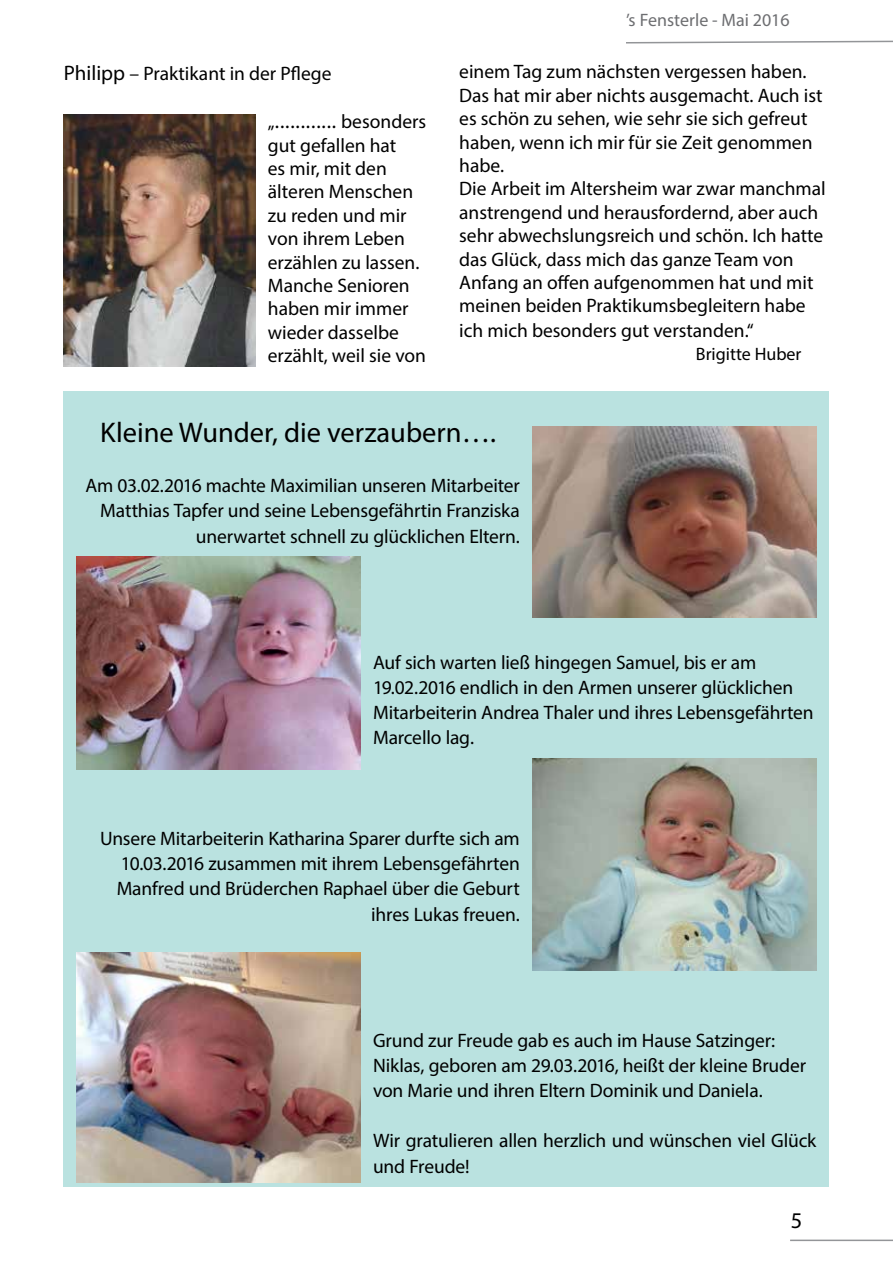
<style>
.page{position:relative;width:893px;height:1263px;background:#fff}
.page>*{position:absolute;margin:0;border:0;box-sizing:border-box;transform-origin:0 0}
.t1{font:28.5px "Myriad Pro";color:#000}
.t2{font:22.5px "Myriad Pro";color:#000}
.t3{font:21px "Myriad Pro";color:#000}
.t4{font:19.5px/23.5px "Myriad Pro";letter-spacing:-.005em;color:#000}
.t5{font:18px "Myriad Pro";color:#6d6e71}
.t6{font:18px "Myriad Pro";color:#000}
.s1{font-size:21px}
.s2{font-size:19.5px}
</style>
<div class="page">
<svg style="left:626px;top:40px;width:267px;height:4px"></svg>
<hr style="left:790px;top:1239px;width:103px;height:2px;background:#939598">
<img style="left:64px;top:114px;width:191px;height:252px">
<div style="left:64px;top:391px;width:765px;height:796px;background:#bae2e0"></div>
<img style="left:76px;top:557px;width:284px;height:212px">
<img style="left:533px;top:426px;width:284px;height:191px">
<img style="left:76px;top:952px;width:284px;height:231px">
<img style="left:533px;top:758px;width:284px;height:213px">
<p class="t4" style="left:64px;top:61px;width:269px"><span class="s1">Philipp</span> – Praktikant in der Pflege</p>
<p class="t3" style="left:268px;top:108px;width:160px"><span class="s2">„</span>............ <span class="s2">besonders</span></p>
<p class="t4" style="left:268px;top:133px;width:160px">gut gefallen hat<br>es mir, mit den älteren Menschen zu reden und mir von ihrem Leben erzählen zu lassen.<br>Manche Senioren haben mir immer wieder dasselbe erzählt, weil sie von</p>
<p class="t5" style="left:626px;top:9px;width:165px">’s Fensterle - Mai 2016</p>
<p class="t4" style="left:459px;top:60px;width:368px">einem Tag zum nächsten vergessen haben.<br>Das hat mir aber nichts ausgemacht. Auch ist es schön zu sehen, wie sehr sie sich gefreut haben, wenn ich mir für sie Zeit genommen habe.<br>Die Arbeit im Altersheim war zwar manchmal anstrengend und herausfordernd, aber auch sehr abwechslungsreich und schön. Ich hatte das Glück, dass mich das ganze Team von Anfang an offen aufgenommen hat und mit meinen beiden Praktikumsbegleitern habe ich mich besonders gut verstanden.“</p>
<p class="t6" style="left:696px;top:343px;width:107px">Brigitte Huber</p>
<h1 class="t1" style="left:100px;top:415px;width:397px">Kleine Wunder, die verzaubern….</h1>
<p class="t4" style="left:85px;top:473px;width:436px;line-height:25.2px;text-align:right">Am 03.02.2016 machte Maximilian unseren Mitarbeiter<br>Matthias Tapfer und seine Lebensgefährtin Franziska unerwartet schnell zu glücklichen Eltern.</p>
<p class="t4" style="left:373px;top:649px;width:442px;line-height:25.2px">Auf sich warten ließ hingegen Samuel, bis er am 19.02.2016 endlich in den Armen unserer glücklichen Mitarbeiterin Andrea Thaler und ihres Lebensgefährten Marcello lag.</p>
<p class="t4" style="left:100px;top:826px;width:421px;line-height:25.2px;text-align:right">Unsere Mitarbeiterin Katharina Sparer durfte sich am 10.03.2016 zusammen mit ihrem Lebensgefährten Manfred und Brüderchen Raphael über die Geburt ihres Lukas freuen.</p>
<p class="t4" style="left:373px;top:1027px;width:435px;line-height:25.2px">Grund zur Freude gab es auch im Hause Satzinger:<br>Niklas, geboren am 29.03.2016, heißt der kleine Bruder von Marie und ihren Eltern Dominik und Daniela.</p>
<p class="t4" style="left:373px;top:1128px;width:445px;line-height:25.2px">Wir gratulieren allen herzlich und wünschen viel Glück und Freude!</p>
<p class="t2" style="left:791px;top:1206px;width:13px">5</p>
</div>
